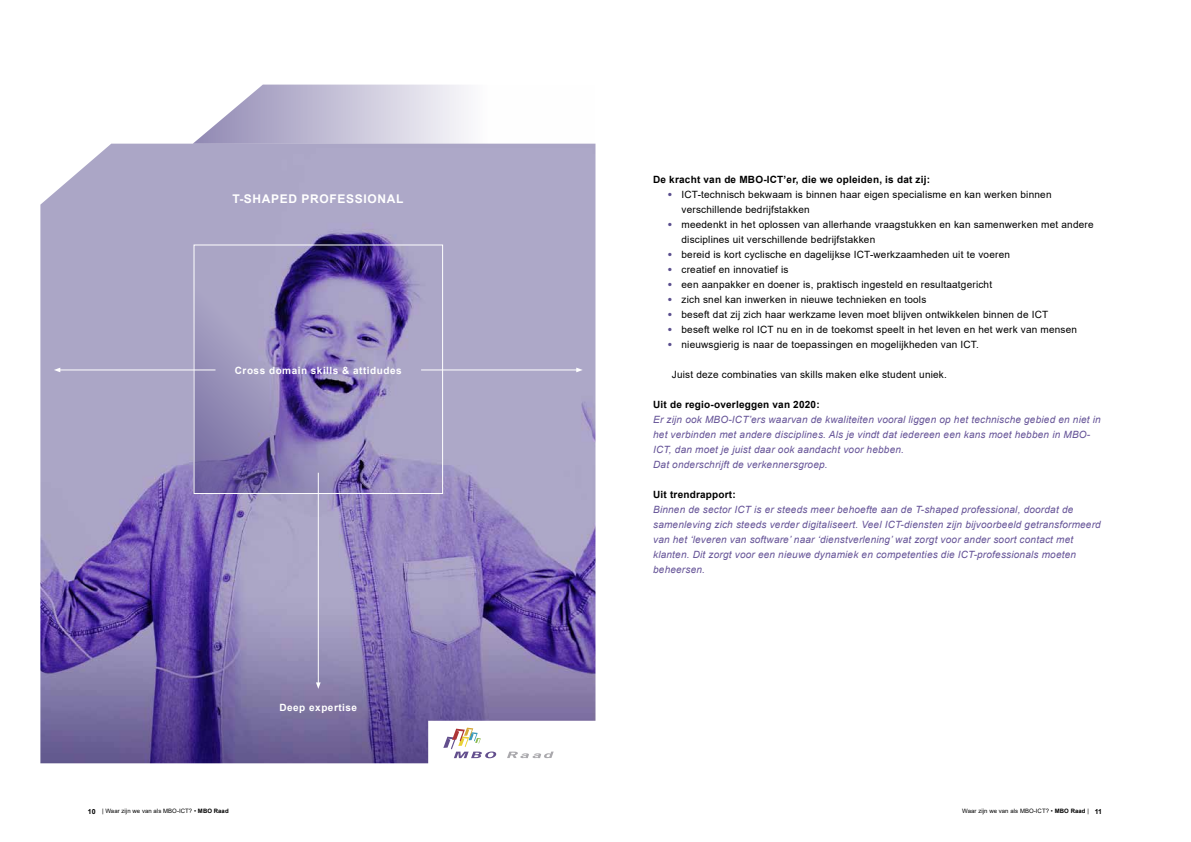
<style>
.page{position:relative;width:1191px;height:842px;background:#fff}
.page>*{position:absolute;margin:0;border:0;box-sizing:border-box;transform-origin:0 0}
.t1{font:700 12px "Arial";letter-spacing:.055em;color:#fff}
.t2{font:10px/15px "Arial";letter-spacing:.02em;color:#000}
.t3{font:italic 10px/15px "Arial";letter-spacing:.02em;color:#655397}
.t4{font:700 10px "Arial";letter-spacing:.02em;color:#000}
.t5{font:700 10px "Arial";letter-spacing:.05em;color:#fff}
.t6{font:6px "Arial";letter-spacing:.01em;color:#000}
.s1{font-weight:900;color:#5a4e8e}
.s2{font-weight:700;font-size:7px}
.s3{font-weight:700}
</style>
<div class="page">
<img style="left:40px;top:144px;width:555px;height:619px">
<svg style="left:193px;top:244px;width:250px;height:250px;background:#8d81b4"></svg>
<svg style="left:443px;top:728px;width:53px;height:30px"></svg>
<svg style="left:507px;top:751px;width:46px;height:7px"></svg>
<svg style="left:193px;top:85px;width:402px;height:59px"></svg>
<div style="left:194px;top:245px;width:249px;height:249px;border:1px solid #fff"></div>
<hr style="left:59px;top:370px;width:156px;height:1px;background:#fff">
<svg style="left:54px;top:368px;width:6px;height:4px"></svg>
<hr style="left:421px;top:370px;width:157px;height:1px;background:#fff">
<svg style="left:576px;top:368px;width:7px;height:4px"></svg>
<hr style="left:318px;top:473px;width:1px;height:211px;background:#fff">
<svg style="left:316px;top:682px;width:5px;height:7px"></svg>
<p class="t1" style="left:232px;top:190px;width:173px">T-SHAPED PROFESSIONAL</p>
<p class="t5" style="left:235px;top:363px;width:168px">Cross domain skills &amp; attidudes</p>
<p class="t5" style="left:279px;top:700px;width:79px">Deep expertise</p>
<p class="t4" style="left:653px;top:172px;width:278px">De kracht van de MBO-ICT’er, die we opleiden, is dat zij:</p>
<p class="t2" style="left:681px;top:186px;width:371px;text-indent:-14px"><span class="s1">•</span> ICT-technisch bekwaam is binnen haar eigen specialisme en kan werken binnen verschillende bedrijfstakken</p>
<p class="t2" style="left:681px;top:216px;width:413px;text-indent:-14px"><span class="s1">•</span> meedenkt in het oplossen van allerhande vraagstukken en kan samenwerken met andere disciplines uit verschillende bedrijfstakken</p>
<p class="t2" style="left:667px;top:246px;width:344px"><span class="s1">•</span> bereid is kort cyclische en dagelijkse ICT-werkzaamheden uit te voeren</p>
<p class="t2" style="left:667px;top:261px;width:123px"><span class="s1">•</span> creatief en innovatief is</p>
<p class="t2" style="left:667px;top:276px;width:326px"><span class="s1">•</span> een aanpakker en doener is, praktisch ingesteld en resultaatgericht</p>
<p class="t2" style="left:667px;top:291px;width:260px"><span class="s1">•</span> zich snel kan inwerken in nieuwe technieken en tools</p>
<p class="t2" style="left:667px;top:306px;width:382px"><span class="s1">•</span> beseft dat zij zich haar werkzame leven moet blijven ontwikkelen binnen de ICT</p>
<p class="t2" style="left:667px;top:321px;width:411px"><span class="s1">•</span> beseft welke rol ICT nu en in de toekomst speelt in het leven en het werk van mensen</p>
<p class="t2" style="left:667px;top:336px;width:313px"><span class="s1">•</span> nieuwsgierig is naar de toepassingen en mogelijkheden van ICT.</p>
<p class="t2" style="left:672px;top:366px;width:277px">Juist deze combinaties van skills maken elke student uniek.</p>
<p class="t4" style="left:653px;top:397px;width:168px">Uit de regio-overleggen van 2020:</p>
<p class="t3" style="left:653px;top:412px;width:449px">Er zijn ook MBO-ICT’ers waarvan de kwaliteiten vooral liggen op het technische gebied en niet in het verbinden met andere disciplines. Als je vindt dat iedereen een kans moet hebben in MBO-ICT, dan moet je juist daar ook aandacht voor hebben.<br>Dat onderschrijft de verkennersgroep.</p>
<p class="t4" style="left:653px;top:487px;width:84px">Uit trendrapport:</p>
<p class="t3" style="left:653px;top:502px;width:449px">Binnen de sector ICT is er steeds meer behoefte aan de T-shaped professional, doordat de samenleving zich steeds verder digitaliseert. Veel ICT-diensten zijn bijvoorbeeld getransformeerd van het ‘leveren van software’ naar ‘dienstverlening’ wat zorgt voor ander soort contact met klanten. Dit zorgt voor een nieuwe dynamiek en competenties die ICT-professionals moeten beheersen.</p>
<p class="t6" style="left:88px;top:807px;width:142px"><span class="s2">10</span> | Waar zijn we van als MBO-ICT? • <span class="s3">MBO Raad</span></p>
<p class="t6" style="left:962px;top:807px;width:141px">Waar zijn we van als MBO-ICT? • <span class="s3">MBO Raad</span> | <span class="s2">11</span></p>
</div>
